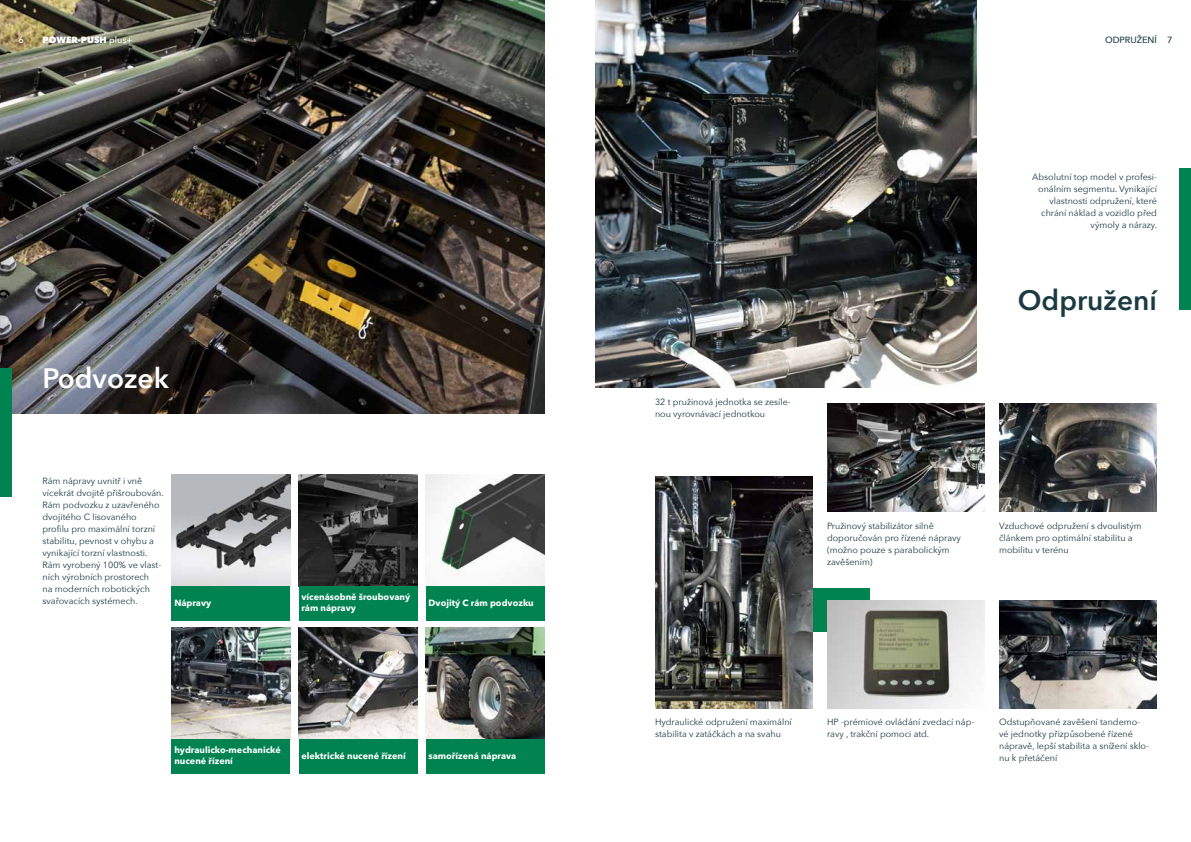
<style>
.page{position:relative;width:1191px;height:842px;background:#fff}
.page>*{position:absolute;margin:0;border:0;box-sizing:border-box;transform-origin:0 0}
.t1{font:600 28px "Avenir Next";color:#1b3a42}
.t2{font:600 28px "Avenir Next";color:#fff}
.t3{font:9px/12px "Avenir Next";color:#1b3a42}
.t4{font:700 9px/10.8px "Avenir Next LT Pro";color:#fff}
.t5{font:800 9px "Avenir Next";color:#fff}
.t6{font:500 9px "Avenir Next";color:#1b3a42}
.t7{font:500 9px "Avenir Next";color:#fff}
.s1{font-weight:500}
</style>
<div class="page">
<img style="left:0;top:0;width:544px;height:414px">
<img style="left:299px;top:475px;width:118px;height:111px">
<img style="left:426px;top:475px;width:118px;height:111px">
<img style="left:171px;top:475px;width:119px;height:111px">
<div style="left:171px;top:586px;width:119px;height:34px;background:#008351"></div>
<div style="left:299px;top:586px;width:118px;height:34px;background:#008351"></div>
<div style="left:426px;top:586px;width:118px;height:34px;background:#008351"></div>
<div style="left:0;top:368px;width:11px;height:128px;background:#008351"></div>
<img style="left:299px;top:628px;width:118px;height:111px">
<img style="left:426px;top:628px;width:118px;height:111px">
<img style="left:171px;top:628px;width:119px;height:111px">
<div style="left:171px;top:739px;width:119px;height:34px;background:#008351"></div>
<div style="left:299px;top:739px;width:118px;height:34px;background:#008351"></div>
<div style="left:426px;top:739px;width:118px;height:34px;background:#008351"></div>
<div style="left:684px;top:588px;width:185px;height:44px;background:#008351"></div>
<img style="left:595px;top:0;width:381px;height:387px">
<img style="left:999px;top:404px;width:158px;height:108px">
<img style="left:655px;top:476px;width:158px;height:232px">
<img style="left:827px;top:404px;width:158px;height:108px">
<img style="left:827px;top:600px;width:158px;height:108px">
<img style="left:999px;top:600px;width:158px;height:108px">
<div style="left:1179px;top:168px;width:12px;height:142px;background:#008351"></div>
<p class="t7" style="left:19px;top:32px;width:7px">6</p>
<p class="t5" style="left:43px;top:34px;width:91px">POWER-PUSH <span class="s1">plus+</span></p>
<p class="t6" style="left:1105px;top:32px;width:69px">ODPRUŽENÍ 7</p>
<p class="t3" style="left:1032px;top:171px;width:126px;text-align:right">Absolutní top model v profesi&shy;onálním segmentu. Vynikající vlastnosti odpružení, které chrání náklad a vozidlo před výmoly a nárazy.</p>
<h1 class="t2" style="left:43px;top:354px;width:128px">Podvozek</h1>
<p class="t3" style="left:43px;top:474px;width:123px">Rám nápravy uvnitř i vně vícekrát dvojitě přišroubován.<br>Rám podvozku z uzavřeného dvojitého C lisovaného profilu pro maximální torzní stabilitu, pevnost v ohybu a vynikající torzní vlastnosti.<br>Rám vyrobený 100% ve vlast&shy;ních výrobních prostorech<br>na moderních robotických svařovacích systémech.</p>
<p class="t4" style="left:174px;top:597px;width:38px">Nápravy</p>
<p class="t4" style="left:301px;top:592px;width:110px">vícenásobně šroubovaný rám nápravy</p>
<p class="t4" style="left:428px;top:597px;width:107px">Dvojitý C rám podvozku</p>
<p class="t4" style="left:174px;top:745px;width:108px">hydraulicko-mechanické nucené řízení</p>
<p class="t4" style="left:301px;top:750px;width:106px">elektrické nucené řízení</p>
<p class="t4" style="left:428px;top:750px;width:89px">samořízená náprava</p>
<p class="t3" style="left:655px;top:395px;width:137px">32 t pružinová jednotka se zesíle&shy;nou vyrovnávací jednotkou</p>
<h1 class="t1" style="left:1017px;top:276px;width:141px">Odpružení</h1>
<p class="t3" style="left:827px;top:520px;width:135px">Pružinový stabilizátor silně doporučován pro řízené nápravy (možno pouze s parabolickým zavěšením)</p>
<p class="t3" style="left:999px;top:520px;width:144px">Vzduchové odpružení s dvoulistým článkem pro optimální stabilitu a mobilitu v terénu</p>
<p class="t3" style="left:655px;top:716px;width:138px">Hydraulické odpružení maximální stabilita v zatáčkách a na svahu</p>
<p class="t3" style="left:827px;top:716px;width:149px">HP -prémiové ovládání zvedací náp&shy;ravy , trakční pomoci atd.</p>
<p class="t3" style="left:999px;top:716px;width:151px">Odstupňované zavěšení tandemo&shy;vé jednotky přizpůsobené řízené nápravě, lepší stabilita a snížení sklo&shy;nu k přetáčení</p>
</div>
